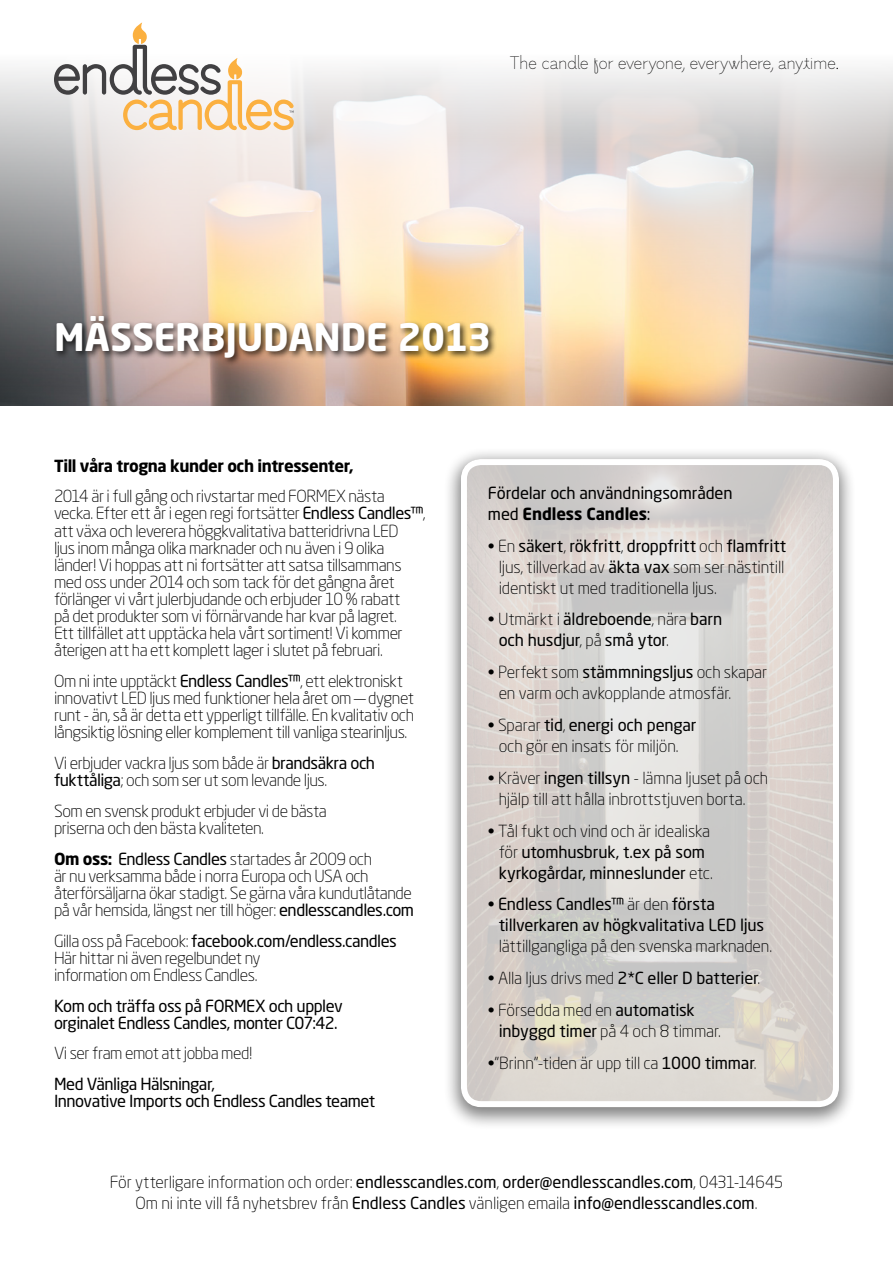
<style>
.page{position:relative;width:893px;height:1263px;background:#fff}
.page>*{position:absolute;margin:0;border:0;box-sizing:border-box;transform-origin:0 0}
.t1{font:700 37.5px "Neo Sans Std";letter-spacing:-.005em;color:#fff}
.t2{font:18px "Los Niches";letter-spacing:.005em;color:#000}
.t3{font:300 16.5px/17.1px "Neo Sans Std";letter-spacing:-.025em;color:#000}
.t4{font:16.5px/21px "Neo Sans Std";letter-spacing:-.015em;color:#000}
.t5{font:300 16.5px/21px "Neo Sans Std";letter-spacing:-.005em;color:#000}
.t6{font:700 16.5px "Neo Sans Std";letter-spacing:-.025em;color:#000}
.s1{font-weight:400}
.s2{font-weight:700}
.s3{font-weight:300}
</style>
<div class="page">
<img style="left:0;top:67px;width:893px;height:338px">
<svg style="left:54px;top:22px;width:240px;height:108px"></svg>
<div style="left:53px;top:313px;width:444px;height:53px;background:#000;opacity:.75"></div>
<div style="left:444px;top:446px;width:413px;height:684px;background:#000;opacity:.5"></div>
<img style="left:461px;top:459px;width:378px;height:648px">
<div style="left:461px;top:459px;width:378px;height:648px;border:6px solid #fff;border-radius:17px"></div>
<p class="t2" style="left:510px;top:51px;width:330px">The candle for everyone, everywhere, anytime.</p>
<h1 class="t1" style="left:54px;top:313px;width:439px">MÄSSERBJUDANDE 2013</h1>
<p class="t6" style="left:54px;top:455px;width:301px">Till våra trogna kunder och intressenter,</p>
<p class="t3" style="left:54px;top:488px;width:373px">2014 är i full gång och rivstartar med FORMEX nästa vecka. Efter ett år i egen regi fortsätter <span class="s1">Endless Candles™</span>, att växa och leverera höggkvalitativa batteridrivna LED<br>ljus inom många olika marknader och nu även i 9 olika länder! Vi hoppas att ni fortsätter att satsa tillsammans med oss under 2014 och som tack för det gångna året förlänger vi vårt julerbjudande och erbjuder 10 % rabatt<br>på det produkter som vi förnärvande har kvar på lagret.<br>Ett tillfället att upptäcka hela vårt sortiment! Vi kommer återigen att ha ett komplett lager i slutet på februari.</p>
<p class="t3" style="left:54px;top:672px;width:362px">Om ni inte upptäckt <span class="s1">Endless Candles™</span>, ett elektroniskt innovativt LED ljus med funktioner hela året om — dygnet runt - än, så är detta ett ypperligt tillfälle. En kvalitativ och långsiktig lösning eller komplement till vanliga stearinljus.</p>
<p class="t3" style="left:54px;top:754px;width:323px">Vi erbjuder vackra ljus som både är <span class="s1">brandsäkra och fukttåliga</span>; och som ser ut som levande ljus.</p>
<p class="t3" style="left:54px;top:802px;width:274px">Som en svensk produkt erbjuder vi de bästa priserna och den bästa kvaliteten.</p>
<p class="t3" style="left:54px;top:850px;width:362px"><span class="s2">Om oss:</span> <span class="s1">Endless Candles</span> startades år 2009 och<br>är nu verksamma både i norra Europa och USA och återförsäljarna ökar stadigt. Se gärna våra kundutlåtande på vår hemsida, längst ner till höger: <span class="s1">endlesscandles.com</span></p>
<p class="t3" style="left:54px;top:932px;width:344px">Gilla oss på Facebook: <span class="s1">facebook.com/endless.candles<br></span>Här hittar ni även regelbundet ny<br>information om Endless Candles.</p>
<p class="t4" style="left:54px;top:997px;width:290px;line-height:17.1px">Kom och träffa oss på FORMEX och upplev orginalet Endless Candles, monter C07:42.</p>
<p class="t3" style="left:54px;top:1044px;width:200px">Vi ser fram emot att jobba med!</p>
<p class="t4" style="left:54px;top:1075px;width:323px;line-height:17.1px">Med Vänliga Hälsningar,<br>Innovative Imports och Endless Candles teamet</p>
<p class="t4" style="left:488px;top:482px;width:246px">Fördelar och användningsområden med <span class="s2">Endless Candles</span>:</p>
<p class="t3" style="left:499px;top:535px;width:289px;line-height:21px;text-align:justify;text-indent:-11px">• En <span class="s1">säkert</span>, <span class="s1">rökfritt</span>, <span class="s1">droppfritt</span> och <span class="s1">flamfritt </span>ljus, tillverkad av <span class="s1">äkta vax</span> som ser nästintill identiskt ut med traditionella ljus.</p>
<p class="t4" style="left:499px;top:608px;width:225px;text-indent:-11px"><span class="s3">• Utmärkt i</span> äldreboende<span class="s3">, nära</span> barn och husdjur<span class="s3">, på</span> små ytor<span class="s3">.</span></p>
<p class="t5" style="left:499px;top:661px;width:270px;text-indent:-11px">• Perfekt som <span class="s1">stämmningsljus</span> och skapar en varm och avkopplande atmosfär.</p>
<p class="t3" style="left:488px;top:714px;width:210px;line-height:21px;text-align:center">• Sparar <span class="s1">tid</span>, <span class="s1">energi och pengar </span>och gör en insats för miljön.</p>
<p class="t3" style="left:499px;top:767px;width:271px;line-height:21px;text-indent:-11px">• Kräver <span class="s1">ingen tillsyn</span> - lämna ljuset på och hjälp till att hålla inbrottstjuven borta.</p>
<p class="t4" style="left:499px;top:820px;width:216px;text-indent:-11px"><span class="s3">• Tål fukt och vind och är idealiska för</span> utomhusbruk, t.ex på som kyrkogårdar, minneslunder <span class="s3">etc.</span></p>
<p class="t4" style="left:499px;top:893px;width:267px;text-indent:-11px"><span class="s3">•</span> Endless Candles™ <span class="s3">är den</span> första tillverkaren av högkvalitativa LED ljus</p>
<p class="t3" style="left:499px;top:938px;width:275px">lättillgangliga på den svenska marknaden.</p>
<p class="t3" style="left:488px;top:969px;width:274px">• Alla ljus drivs med <span class="s1">2*C eller D batterier</span>.</p>
<p class="t5" style="left:499px;top:999px;width:224px;text-indent:-11px">• Försedda med en <span class="s1">automatisk inbyggd timer</span> på 4 och 8 timmar.</p>
<p class="t3" style="left:488px;top:1054px;width:270px">•”Brinn”-tiden är upp till ca <span class="s1">1000 timmar</span>.</p>
<p class="t3" style="left:110px;top:1171px;width:675px;line-height:21px;text-align:center">För ytterligare information och order: <span class="s1">endlesscandles.com</span>, <span class="s1">order@endlesscandles.com</span>, 0431-14645<br>Om ni inte vill få nyhetsbrev från <span class="s1">Endless Candles</span> vänligen emaila <span class="s1">info@endlesscandles.com</span>.</p>
</div>
